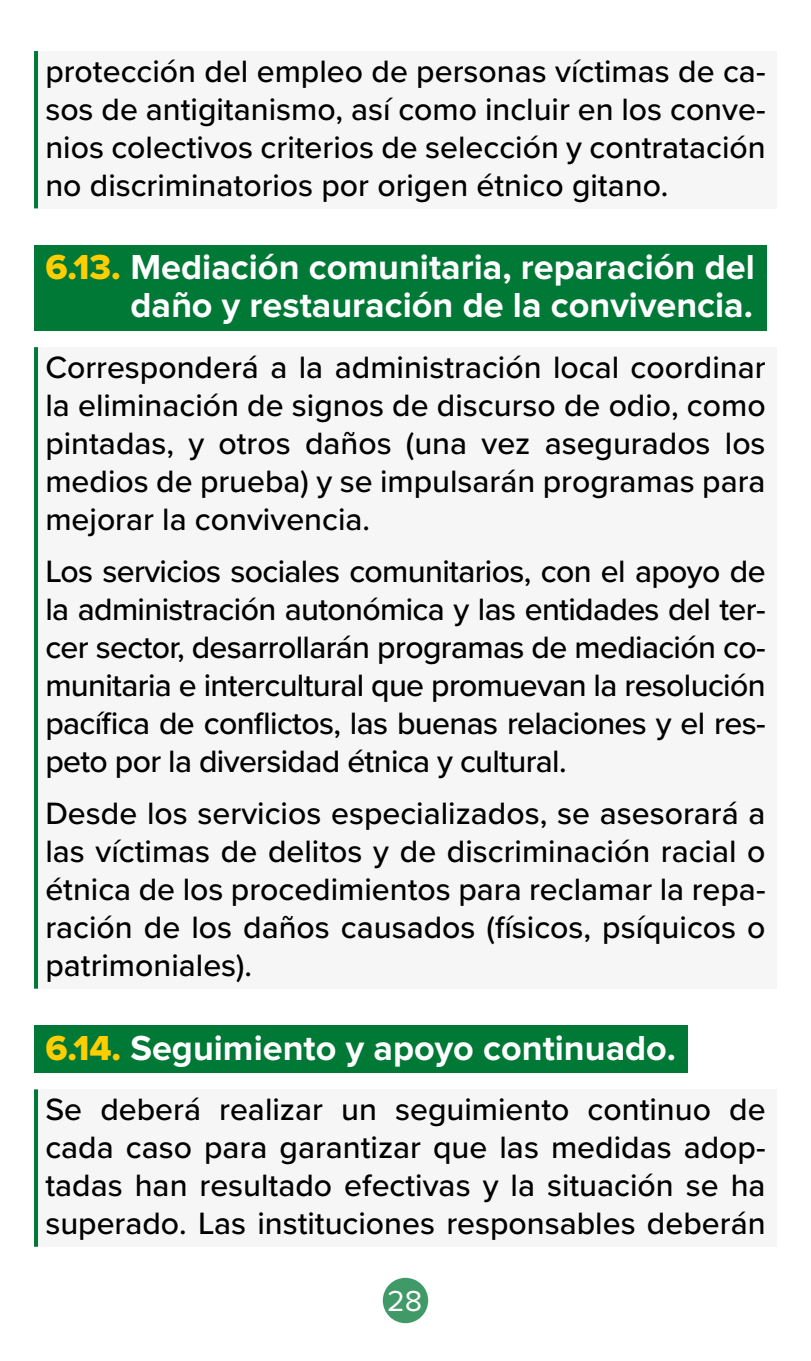
<style>
.page{position:relative;width:811px;height:1361px;background:#fff}
.page>*{position:absolute;margin:0;border:0;box-sizing:border-box;transform-origin:0 0}
.Encabezado_2_-_verde{font:700 36px/38px "Proxima Nova";color:#fff;text-align:right}
.con_borde_verde{font:500 32px/38px "Proxima Nova";color:#000;text-align:justify}
.t1{font:30px "Proxima Nova";color:#fff}
.s1{font-family:"Proxima Nova Extrabld";font-weight:400;color:#ffce00}
</style>
<div class="page">
<div style="left:383px;top:1277px;width:45px;height:46px;background:#409a68;border-radius:50%"></div>
<div style="left:36px;top:51px;width:741px;height:157px;background:#f6f6f6"></div>
<hr style="left:34px;top:51px;width:4px;height:157px;background:#007836">
<div style="left:34px;top:245px;width:732px;height:86px;background:#007836"></div>
<div style="left:34px;top:347px;width:743px;height:641px;background:#f6f6f6"></div>
<hr style="left:34px;top:347px;width:4px;height:641px;background:#007836">
<div style="left:34px;top:1025px;width:653px;height:48px;background:#007836"></div>
<div style="left:34px;top:1089px;width:743px;height:157px;background:#f6f6f6"></div>
<hr style="left:34px;top:1089px;width:4px;height:157px;background:#007836">
<p class="con_borde_verde" style="left:45px;top:51px;width:722px">protección del empleo de personas víctimas de ca&shy;sos de antigitanismo, así como incluir en los conve&shy;nios colectivos criterios de selección y contratación no discriminatorios por origen étnico gitano.</p>
<p class="Encabezado_2_-_verde" style="left:45px;top:250px;width:711px"><span class="s1">6.13.</span> Mediación comunitaria, reparación del daño y restauración de la convivencia.</p>
<p class="con_borde_verde" style="left:45px;top:347px;width:722px">Corresponderá a la administración local coordinar la eliminación de signos de discurso de odio, como pintadas, y otros daños (una vez asegurados los medios de prueba) y se impulsarán programas para mejorar la convivencia.</p>
<p class="con_borde_verde" style="left:45px;top:551px;width:722px">Los servicios sociales comunitarios, con el apoyo de la administración autonómica y las entidades del ter&shy;cer sector, desarrollarán programas de mediación co&shy;munitaria e intercultural que promuevan la resolución pacífica de conflictos, las buenas relaciones y el res&shy;peto por la diversidad étnica y cultural.</p>
<p class="con_borde_verde" style="left:45px;top:793px;width:722px">Desde los servicios especializados, se asesorará a las víctimas de delitos y de discriminación racial o étnica de los procedimientos para reclamar la repa&shy;ración de los daños causados (físicos, psíquicos o patrimoniales).</p>
<p class="Encabezado_2_-_verde" style="left:45px;top:1030px;width:632px"><span class="s1">6.14.</span> Seguimiento y apoyo continuado.</p>
<p class="con_borde_verde" style="left:45px;top:1089px;width:722px">Se deberá realizar un seguimiento continuo de cada caso para garantizar que las medidas adop&shy;tadas han resultado efectivas y la situación se ha superado. Las instituciones responsables deberán</p>
<p class="t1" style="left:387px;top:1278px;width:37px">28</p>
</div>
